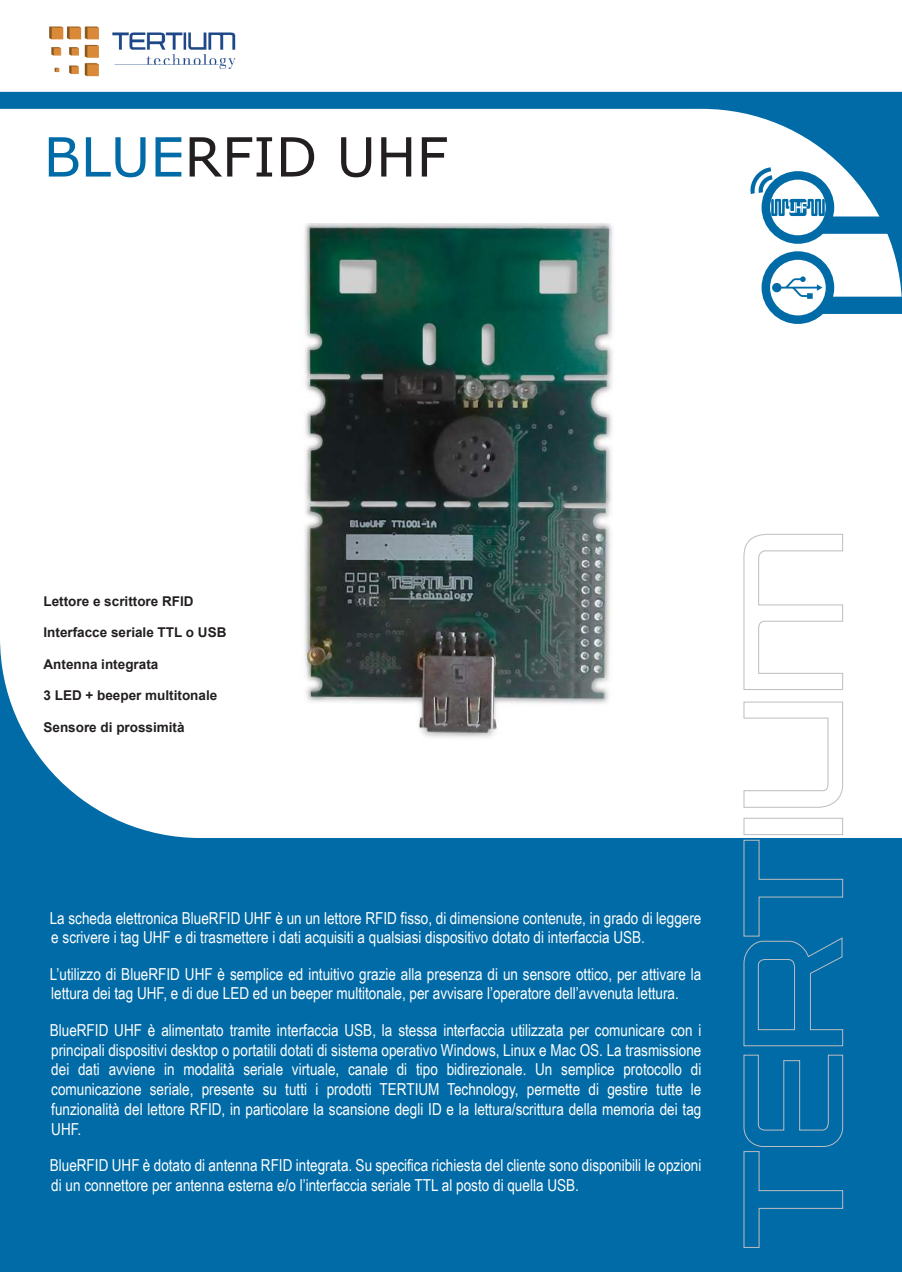
<style>
.page{position:relative;width:902px;height:1272px;background:#fff}
.page>*{position:absolute;margin:0;border:0;box-sizing:border-box;transform-origin:0 0}
.t1{font:54px "Verdana";color:#231f20}
.t2{font:16.5px/19.8px "Arial Narrow";color:#fff}
.t3{font:700 13.5px "Arial";color:#231f20}
.s1{color:#006ba6}
</style>
<div class="page">
<svg style="left:0;top:643px;width:901px;height:205px"></svg>
<svg style="left:0;top:92px;width:901px;height:159px"></svg>
<div style="left:0;top:848px;width:901px;height:423px;background:#006ba6"></div>
<svg style="left:761px;top:251px;width:140px;height:73px"></svg>
<svg style="left:743px;top:701px;width:100px;height:547px"></svg>
<svg style="left:743px;top:533px;width:100px;height:157px"></svg>
<svg style="left:747px;top:167px;width:154px;height:77px"></svg>
<img style="left:216px;top:224px;width:480px;height:529px">
<img style="left:49px;top:26px;width:187px;height:51px">
<h1 class="t1" style="left:44px;top:120px;width:405px"><span class="s1">BLUE</span>RFID UHF</h1>
<p class="t3" style="left:44px;top:591px;width:152px">Lettore e scrittore RFID</p>
<p class="t3" style="left:44px;top:623px;width:184px">Interfacce seriale TTL o USB</p>
<p class="t3" style="left:44px;top:654px;width:116px">Antenna integrata</p>
<p class="t3" style="left:44px;top:686px;width:175px">3 LED + beeper multitonale</p>
<p class="t3" style="left:44px;top:717px;width:143px">Sensore di prossimità</p>
<p class="t2" style="left:50px;top:907px;width:653px">La scheda elettronica BlueRFID UHF è un un lettore RFID fisso, di dimensione contenute, in grado di leggere e scrivere i tag UHF e di trasmettere i dati acquisiti a qualsiasi dispositivo dotato di interfaccia USB.</p>
<p class="t2" style="left:50px;top:963px;width:653px">L’utilizzo di BlueRFID UHF è semplice ed intuitivo grazie alla presenza di un sensore ottico, per attivare la lettura dei tag UHF, e di due LED ed un beeper multitonale, per avvisare l’operatore dell’avvenuta lettura.</p>
<p class="t2" style="left:50px;top:1019px;width:653px;text-align:justify">BlueRFID UHF è alimentato tramite interfaccia USB, la stessa interfaccia utilizzata per comunicare con i principali dispositivi desktop o portatili dotati di sistema operativo Windows, Linux e Mac OS. La trasmissione dei dati avviene in modalità seriale virtuale, canale di tipo bidirezionale. Un semplice protocollo di comunicazione seriale, presente su tutti i prodotti TERTIUM Technology, permette di gestire tutte le funzionalità del lettore RFID, in particolare la scansione degli ID e la lettura/scrittura della memoria dei tag UHF.</p>
<p class="t2" style="left:50px;top:1154px;width:653px">BlueRFID UHF è dotato di antenna RFID integrata. Su specifica richiesta del cliente sono disponibili le opzioni di un connettore per antenna esterna e/o l’interfaccia seriale TTL al posto di quella USB.</p>
</div>
